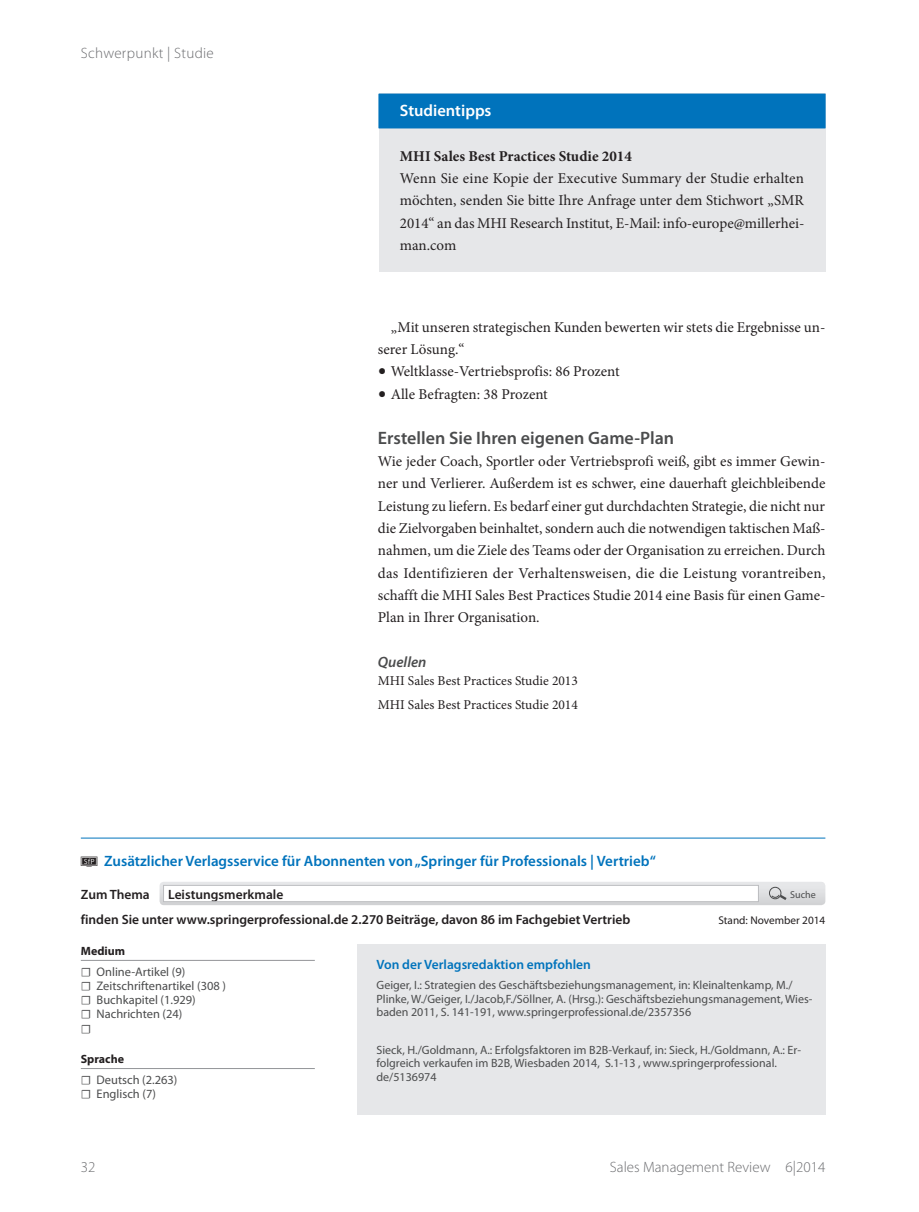
<style>
.page{position:relative;width:919px;height:1212px;background:#fff}
.page>*{position:absolute;margin:0;border:0;box-sizing:border-box;transform-origin:0 0}
.t1{font:600 18px "Myriad Pro";color:#4b4c4d}
.t2{font:600 16.5px "Myriad Pro";color:#fff}
.t3{font:15px/22.4px "Minion Pro";color:#231f20;text-align:justify}
.t4{font:600 15px "Myriad Pro";color:#0073bc}
.t5{font:300 15px "Myriad Pro";letter-spacing:.005em;color:#6c6d70}
.t6{font:700 15px "Minion Pro";color:#231f20}
.t7{font:italic 600 15px "Myriad Pro";color:#4b4c4d}
.t8{font:600 13.5px "Myriad Pro";color:#231f20}
.t9{font:13.5px/24.5px "Minion Pro";color:#231f20}
.t10{font:600 13.5px "Myriad Pro";color:#0073bc}
.t11{font:12.45px/14.2px "Myriad Pro";color:#4b4c4d}
.t12{font:12.45px "Minion Pro";color:#4b4c4d}
.t13{font:12px/13.5px "Myriad Pro";color:#4b4c4d}
.t14{font:700 12px "Myriad Pro";color:#231f20}
.t15{font:11.25px "Myriad Pro";color:#231f20}
.t16{font:10.05px "Myriad Pro";color:#4b4c4d}
.s1{font-size:22.5px}
.s2{font-family:"Minion Pro"}
</style>
<div class="page">
<hr style="left:81px;top:838px;width:744px;height:1px;background:#0073bc">
<svg style="left:159px;top:882px;width:666px;height:23px"></svg>
<hr style="left:81px;top:960px;width:234px;height:1px;background:#939598">
<hr style="left:81px;top:1068px;width:234px;height:1px;background:#939598">
<div style="left:357px;top:944px;width:468px;height:170px;background:#e6e7e9"></div>
<div style="left:378px;top:94px;width:447px;height:178px;background:#e6e7e9"></div>
<div style="left:378px;top:94px;width:447px;height:34px;background:#0073bc"></div>
<p class="t5" style="left:81px;top:45px;width:134px">Schwerpunkt | Studie</p>
<p class="t2" style="left:400px;top:100px;width:93px">Studientipps</p>
<p class="t6" style="left:400px;top:145px;width:233px">MHI Sales Best Practices Studie 2014</p>
<p class="t3" style="left:400px;top:167px;width:406px">Wenn Sie eine Kopie der Executive Summary der Studie erhalten möchten, senden Sie bitte Ihre Anfrage unter dem Stichwort „SMR 2014“ an das MHI Research Institut, E-Mail: info-europe@millerhei&shy;man.com</p>
<p class="t3" style="left:378px;top:316px;width:449px;text-indent:13px">„Mit unseren strategischen Kunden bewerten wir stets die Ergebnisse un&shy;serer Lösung.“</p>
<p class="t3" style="left:378px;top:361px;width:243px"><span class="s1">•</span> Weltklasse-Vertriebsprofis: 86 Prozent</p>
<p class="t3" style="left:378px;top:383px;width:171px"><span class="s1">•</span> Alle Befragten: 38 Prozent</p>
<p class="t1" style="left:378px;top:426px;width:298px">Erstellen Sie Ihren eigenen Game-Plan</p>
<p class="t3" style="left:378px;top:450px;width:449px">Wie jeder Coach, Sportler oder Vertriebsprofi weiß, gibt es immer Gewin&shy;ner und Verlierer. Außerdem ist es schwer, eine dauerhaft gleichbleibende Leistung zu liefern. Es bedarf einer gut durchdachten Strategie, die nicht nur die Zielvorgaben beinhaltet, sondern auch die notwendigen taktischen Maß&shy;nahmen, um die Ziele des Teams oder der Organisation zu erreichen. Durch das Identifizieren der Verhaltensweisen, die die Leistung vorantreiben, schafft die MHI Sales Best Practices Studie 2014 eine Basis für einen Game-Plan in Ihrer Organisation.</p>
<p class="t7" style="left:378px;top:652px;width:50px">Quellen</p>
<p class="t9" style="left:378px;top:668px;width:201px">MHI Sales Best Practices Studie 2013<br>MHI Sales Best Practices Studie 2014</p>
<p class="t4" style="left:104px;top:851px;width:553px">Zusätzlicher Verlagsservice für Abonnenten von „Springer für Professionals | Vertrieb“</p>
<p class="t8" style="left:81px;top:886px;width:70px">Zum Thema</p>
<p class="t8" style="left:168px;top:885px;width:117px">Leistungsmerkmale</p>
<p class="t16" style="left:790px;top:888px;width:27px">Suche</p>
<p class="t8" style="left:81px;top:911px;width:551px">finden Sie unter www.springerprofessional.de 2.270 Beiträge, davon 86 im Fachgebiet Vertrieb</p>
<p class="t15" style="left:718px;top:914px;width:108px">Stand: November 2014</p>
<p class="t14" style="left:81px;top:943px;width:46px">Medium</p>
<p class="t11" style="left:81px;top:964px;width:147px"><span class="s2">☐</span> Online-Artikel (9)<br><span class="s2">☐</span> Zeitschriftenartikel (308 ) <span class="s2">☐</span> Buchkapitel (1.929)<br><span class="s2">☐</span> Nachrichten (24)</p>
<p class="t12" style="left:81px;top:1020px;width:12px">☐</p>
<p class="t14" style="left:81px;top:1051px;width:45px">Sprache</p>
<p class="t11" style="left:81px;top:1072px;width:98px"><span class="s2">☐</span> Deutsch (2.263) <span class="s2">☐</span> Englisch (7)</p>
<p class="t10" style="left:376px;top:956px;width:216px">Von der Verlagsredaktion empfohlen</p>
<p class="t13" style="left:376px;top:978px;width:437px">Geiger, I.: Strategien des Geschäftsbeziehungsmanagement, in: Kleinaltenkamp, M./<br>Plinke, W./Geiger, I./Jacob,F./Söllner, A. (Hrsg.): Geschäftsbeziehungsmanagement, Wies&shy;baden 2011, S. 141-191, www.springerprofessional.de/2357356</p>
<p class="t13" style="left:376px;top:1042px;width:426px">Sieck, H./Goldmann, A.: Erfolgsfaktoren im B2B-Verkauf, in: Sieck, H./Goldmann, A.: Er&shy;folgreich verkaufen im B2B, Wiesbaden 2014, S.1-13 , www.springerprofessional. de/5136974</p>
<p class="t5" style="left:81px;top:1159px;width:16px">32</p>
<p class="t5" style="left:610px;top:1159px;width:217px">Sales Management Review 6|2014</p>
</div>
